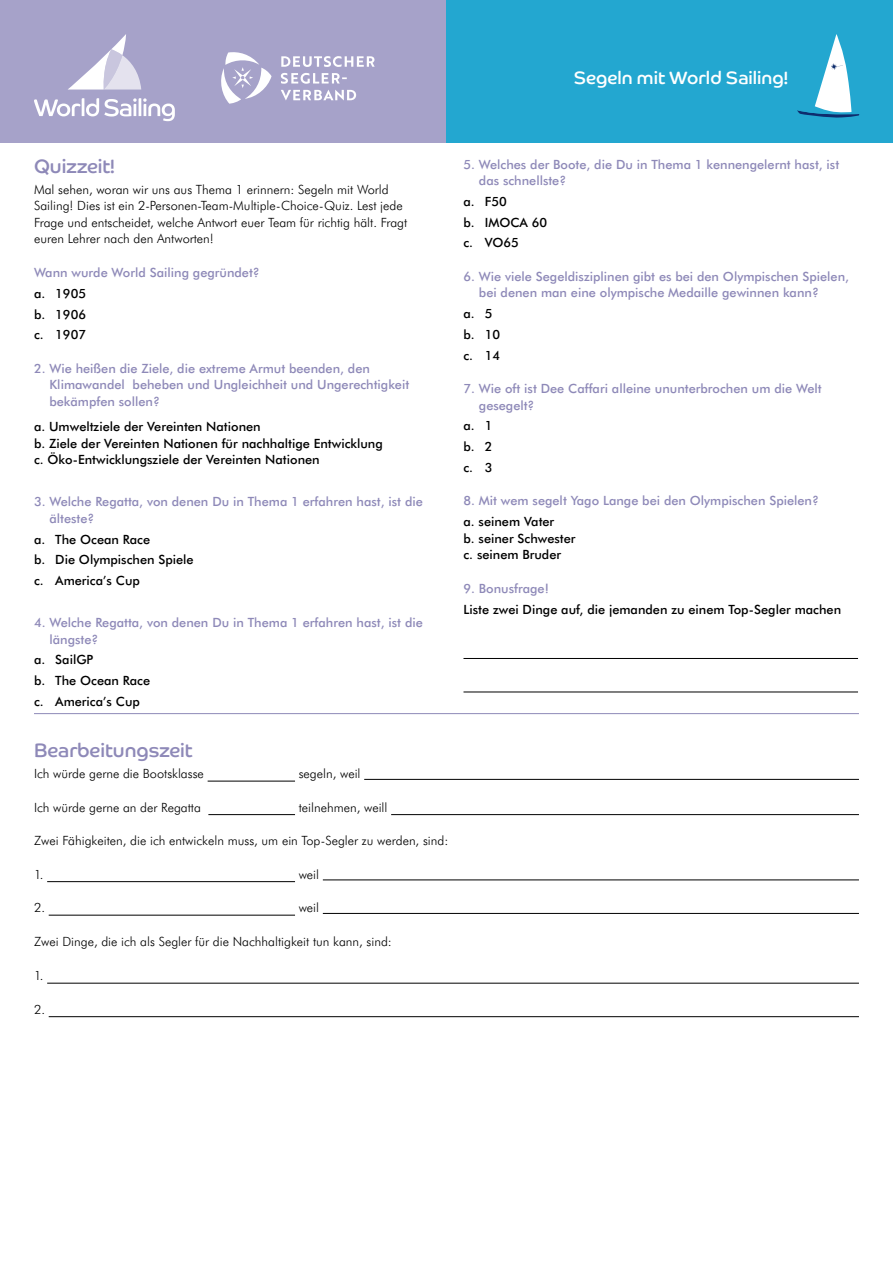
<style>
.page{position:relative;width:893px;height:1263px;background:#fff}
.page>*{position:absolute;margin:0;border:0;box-sizing:border-box;transform-origin:0 0}
.t1{font:19.5px "Co Headline";color:#8e89b8}
.t2{font:18px "Co Headline";color:#fff}
.t3{font:500 12.75px/16.5px "Futura BT";color:#8e89b8}
.t4{font:300 12.75px/16.5px "Futura BT";color:#000}
.t5{font:500 12.75px/20.7px "Futura BT";color:#000}
</style>
<div class="page">
<div style="left:0;top:0;width:893px;height:143px;background:#a6a2c9"></div>
<div style="left:446px;top:0;width:447px;height:143px;background:#23a7d0"></div>
<hr style="left:463px;top:658px;width:395px;height:1px;background:#000">
<hr style="left:463px;top:692px;width:395px;height:1px;background:#000">
<hr style="left:208px;top:781px;width:87px;height:1px;background:#000">
<hr style="left:364px;top:779px;width:495px;height:1px;background:#000">
<hr style="left:208px;top:814px;width:87px;height:1px;background:#000">
<hr style="left:391px;top:814px;width:468px;height:1px;background:#000">
<hr style="left:47px;top:881px;width:248px;height:1px;background:#000">
<hr style="left:323px;top:880px;width:536px;height:1px;background:#000">
<hr style="left:49px;top:915px;width:246px;height:1px;background:#000">
<hr style="left:323px;top:913px;width:536px;height:1px;background:#000">
<hr style="left:47px;top:983px;width:812px;height:1px;background:#000">
<hr style="left:49px;top:1016px;width:810px;height:1px;background:#000">
<svg style="left:68px;top:34px;width:73px;height:56px"></svg>
<svg style="left:34px;top:98px;width:141px;height:23px"></svg>
<svg style="left:797px;top:34px;width:62px;height:83px"></svg>
<hr style="left:34px;top:713px;width:825px;height:1px;background:#8e89b8">
<svg style="left:281px;top:90px;width:75px;height:10px"></svg>
<svg style="left:281px;top:73px;width:66px;height:11px"></svg>
<svg style="left:281px;top:56px;width:94px;height:11px"></svg>
<svg style="left:221px;top:52px;width:51px;height:52px"></svg>
<h2 class="t2" style="left:574px;top:67px;width:216px">Segeln mit World Sailing!</h2>
<h1 class="t1" style="left:34px;top:155px;width:82px">Quizzeit!</h1>
<p class="t4" style="left:34px;top:181px;width:375px">Mal sehen, woran wir uns aus Thema 1 erinnern: Segeln mit World Sailing! Dies ist ein 2-Personen-Team-Multiple-Choice-Quiz. Lest jede Frage und entscheidet, welche Antwort euer Team für richtig hält. Fragt euren Lehrer nach den Antworten!</p>
<p class="t3" style="left:34px;top:264px;width:227px">Wann wurde World Sailing gegründet?</p>
<p class="t5" style="left:34px;top:283px;width:54px;text-align:justify">a. 1905 b. 1906 c. 1907</p>
<p class="t3" style="left:49px;top:360px;width:361px;text-indent:-15px">2. Wie heißen die Ziele, die extreme Armut beenden, den<br>Klimawandel beheben und Ungleichheit und Ungerechtigkeit bekämpfen sollen?</p>
<p class="t5" style="left:34px;top:418px;width:350px;line-height:16.5px">a. Umweltziele der Vereinten Nationen<br>b. Ziele der Vereinten Nationen für nachhaltige Entwicklung c. Öko-Entwicklungsziele der Vereinten Nationen</p>
<p class="t3" style="left:49px;top:493px;width:375px;text-indent:-15px">3. Welche Regatta, von denen Du in Thema 1 erfahren hast, ist die älteste?</p>
<p class="t5" style="left:34px;top:529px;width:161px">a. The Ocean Race<br>b. Die Olympischen Spiele c. America’s Cup</p>
<p class="t3" style="left:49px;top:614px;width:375px;text-indent:-15px">4. Welche Regatta, von denen Du in Thema 1 erfahren hast, ist die längste?</p>
<p class="t5" style="left:34px;top:649px;width:118px">a. SailGP<br>b. The Ocean Race c. America’s Cup</p>
<h1 class="t1" style="left:34px;top:739px;width:160px">Bearbeitungszeit</h1>
<p class="t4" style="left:34px;top:765px;width:171px">Ich würde gerne die Bootsklasse</p>
<p class="t4" style="left:299px;top:765px;width:63px">segeln, weil</p>
<p class="t4" style="left:34px;top:799px;width:169px">Ich würde gerne an der Regatta</p>
<p class="t4" style="left:299px;top:799px;width:90px">teilnehmen, weill</p>
<p class="t4" style="left:34px;top:832px;width:416px">Zwei Fähigkeiten, die ich entwickeln muss, um ein Top-Segler zu werden, sind:</p>
<p class="t4" style="left:34px;top:866px;width:11px">1.</p>
<p class="t4" style="left:299px;top:866px;width:22px">weil</p>
<p class="t4" style="left:34px;top:899px;width:13px">2.</p>
<p class="t4" style="left:299px;top:899px;width:22px">weil</p>
<p class="t4" style="left:34px;top:933px;width:359px">Zwei Dinge, die ich als Segler für die Nachhaltigkeit tun kann, sind:</p>
<p class="t4" style="left:34px;top:967px;width:11px">1.</p>
<p class="t4" style="left:34px;top:1001px;width:13px">2.</p>
<p class="t3" style="left:479px;top:156px;width:362px;text-indent:-15px">5. Welches der Boote, die Du in Thema 1 kennengelernt hast, ist das schnellste?</p>
<p class="t5" style="left:463px;top:191px;width:85px">a. F50<br>b. IMOCA 60 c. VO65</p>
<p class="t3" style="left:479px;top:268px;width:372px;text-indent:-15px">6. Wie viele Segeldisziplinen gibt es bei den Olympischen Spielen, bei denen man eine olympische Medaille gewinnen kann?</p>
<p class="t5" style="left:463px;top:303px;width:38px">a. 5 b. 10 c. 14</p>
<p class="t3" style="left:479px;top:380px;width:344px;text-indent:-15px">7. Wie oft ist Dee Caffari alleine ununterbrochen um die Welt gesegelt?</p>
<p class="t5" style="left:463px;top:415px;width:30px;text-align:justify">a. 1 b. 2 c. 3</p>
<p class="t3" style="left:463px;top:493px;width:357px">8. Mit wem segelt Yago Lange bei den Olympischen Spielen?</p>
<p class="t5" style="left:463px;top:513px;width:114px;line-height:16.5px">a. seinem Vater<br>b. seiner Schwester c. seinem Bruder</p>
<p class="t3" style="left:463px;top:580px;width:87px">9. Bonusfrage!</p>
<p class="t5" style="left:463px;top:598px;width:379px">Liste zwei Dinge auf, die jemanden zu einem Top-Segler machen</p>
</div>
